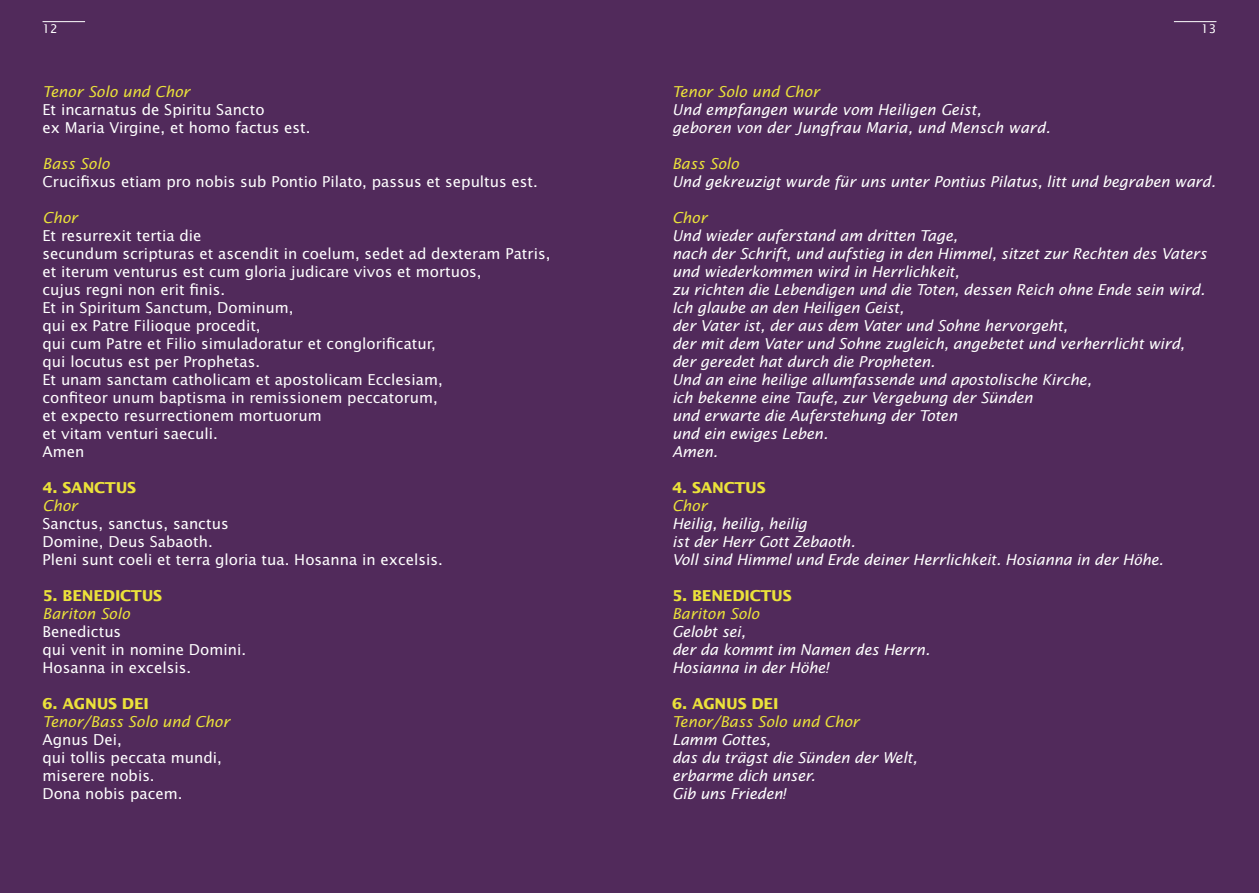
<style>
.page{position:relative;width:1259px;height:893px;background:#512a5b}
.page>*{position:absolute;margin:0;border:0;box-sizing:border-box;transform-origin:0 0}
.t1{font:italic 15px/18px "Lucida Sans";letter-spacing:-.01em;color:#fff}
.t2{font:15px/18px "Lucida Sans";color:#fff}
.t3{font:italic 15px "Lucida Sans";color:#ebe23a}
.t4{font:700 15px "Lucida Sans";letter-spacing:-.015em;color:#ebe23a}
.t5{font:12px "Lucida Sans";color:#fff}
</style>
<div class="page">
<hr style="left:43px;top:21px;width:42px;height:1px;background:#fff">
<hr style="left:1174px;top:21px;width:42px;height:1px;background:#fff">
<p class="t5" style="left:43px;top:22px;width:17px">12</p>
<p class="t5" style="left:1201px;top:22px;width:17px">13</p>
<p class="t3" style="left:43px;top:82px;width:149px">Tenor Solo und Chor</p>
<p class="t2" style="left:43px;top:100px;width:269px">Et incarnatus de Spiritu Sancto<br>ex Maria Virgine, et homo factus est.</p>
<p class="t3" style="left:43px;top:154px;width:69px">Bass Solo</p>
<p class="t2" style="left:43px;top:172px;width:497px">Crucifixus etiam pro nobis sub Pontio Pilato, passus et sepultus est.</p>
<p class="t3" style="left:43px;top:208px;width:37px">Chor</p>
<p class="t2" style="left:43px;top:226px;width:509px">Et resurrexit tertia die<br>secundum scripturas et ascendit in coelum, sedet ad dexteram Patris, et iterum venturus est cum gloria judicare vivos et mortuos,<br>cujus regni non erit finis.<br>Et in Spiritum Sanctum, Dominum,<br>qui ex Patre Filioque procedit,<br>qui cum Patre et Filio simuladoratur et conglorificatur,<br>qui locutus est per Prophetas.<br>Et unam sanctam catholicam et apostolicam Ecclesiam,<br>confiteor unum baptisma in remissionem peccatorum,<br>et expecto resurrectionem mortuorum<br>et vitam venturi saeculi.<br>Amen</p>
<p class="t4" style="left:43px;top:479px;width:95px">4. SANCTUS</p>
<p class="t3" style="left:43px;top:496px;width:37px">Chor</p>
<p class="t2" style="left:43px;top:514px;width:402px">Sanctus, sanctus, sanctus<br>Domine, Deus Sabaoth.<br>Pleni sunt coeli et terra gloria tua. Hosanna in excelsis.</p>
<p class="t4" style="left:43px;top:587px;width:121px">5. BENEDICTUS</p>
<p class="t3" style="left:43px;top:604px;width:89px">Bariton Solo</p>
<p class="t2" style="left:43px;top:622px;width:205px">Benedictus<br>qui venit in nomine Domini.<br>Hosanna in excelsis.</p>
<p class="t4" style="left:43px;top:695px;width:108px">6. AGNUS DEI</p>
<p class="t3" style="left:43px;top:712px;width:189px">Tenor/Bass Solo und Chor</p>
<p class="t2" style="left:43px;top:730px;width:181px">Agnus Dei,<br>qui tollis peccata mundi, miserere nobis.<br>Dona nobis pacem.</p>
<p class="t3" style="left:672px;top:82px;width:149px">Tenor Solo und Chor</p>
<p class="t1" style="left:672px;top:100px;width:380px">Und empfangen wurde vom Heiligen Geist,<br>geboren von der Jungfrau Maria, und Mensch ward.</p>
<p class="t3" style="left:672px;top:154px;width:69px">Bass Solo</p>
<p class="t1" style="left:672px;top:172px;width:545px">Und gekreuzigt wurde für uns unter Pontius Pilatus, litt und begraben ward.</p>
<p class="t3" style="left:672px;top:208px;width:37px">Chor</p>
<p class="t1" style="left:672px;top:226px;width:536px">Und wieder auferstand am dritten Tage,<br>nach der Schrift, und aufstieg in den Himmel, sitzet zur Rechten des Vaters und wiederkommen wird in Herrlichkeit,<br>zu richten die Lebendigen und die Toten, dessen Reich ohne Ende sein wird.<br>Ich glaube an den Heiligen Geist,<br>der Vater ist, der aus dem Vater und Sohne hervorgeht,<br>der mit dem Vater und Sohne zugleich, angebetet und verherrlicht wird, der geredet hat durch die Propheten.<br>Und an eine heilige allumfassende und apostolische Kirche,<br>ich bekenne eine Taufe, zur Vergebung der Sünden<br>und erwarte die Auferstehung der Toten<br>und ein ewiges Leben.<br>Amen.</p>
<p class="t4" style="left:672px;top:479px;width:95px">4. SANCTUS</p>
<p class="t3" style="left:672px;top:496px;width:37px">Chor</p>
<p class="t1" style="left:672px;top:514px;width:493px">Heilig, heilig, heilig<br>ist der Herr Gott Zebaoth.<br>Voll sind Himmel und Erde deiner Herrlichkeit. Hosianna in der Höhe.</p>
<p class="t4" style="left:672px;top:587px;width:121px">5. BENEDICTUS</p>
<p class="t3" style="left:672px;top:604px;width:89px">Bariton Solo</p>
<p class="t1" style="left:672px;top:622px;width:259px">Gelobt sei,<br>der da kommt im Namen des Herrn.<br>Hosianna in der Höhe!</p>
<p class="t4" style="left:672px;top:695px;width:108px">6. AGNUS DEI</p>
<p class="t3" style="left:672px;top:712px;width:189px">Tenor/Bass Solo und Chor</p>
<p class="t1" style="left:672px;top:730px;width:247px">Lamm Gottes,<br>das du trägst die Sünden der Welt, erbarme dich unser.<br>Gib uns Frieden!</p>
</div>
